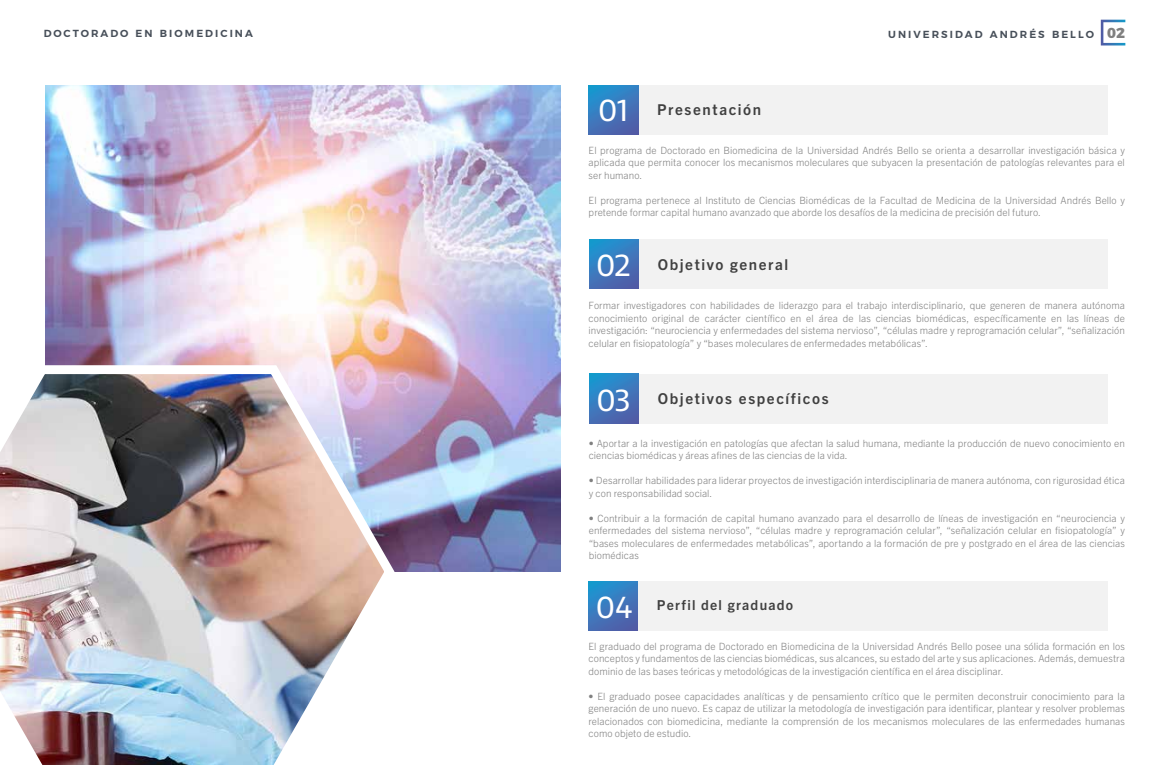
<style>
.page{position:relative;width:1170px;height:765px;background:#fff}
.page>*{position:absolute;margin:0;border:0;box-sizing:border-box;transform-origin:0 0}
.t1{font:31.38px "Ingra";color:#fff}
.t2{font:700 15px "Trade Gothic Next LT Pro";letter-spacing:.11em;color:#404040}
.t3{font:700 13.75px "Trade Gothic Next LT Pro";letter-spacing:.09em;color:#404040}
.t4{font:600 10.25px "Montserrat";letter-spacing:.2em;color:#474f59}
.t5{font:300 10px/12.5px "Trade Gothic Next LT Pro";letter-spacing:.005em;color:#808080;text-align:justify}
.s1{font-weight:800;font-size:14.5px;color:#808080}
.s2{font-family:"Ingra";font-weight:400;font-size:31.38px;color:#fff}
</style>
<div class="page">
<img style="left:45px;top:85px;width:515px;height:487px">
<div style="left:638px;top:85px;width:469px;height:50px;background:#f2f2f2"></div>
<svg style="left:588px;top:85px;width:50px;height:50px;background:#3b78bc"></svg>
<svg style="left:1100px;top:20px;width:25px;height:26px"></svg>
<img style="left:0;top:358px;width:399px;height:407px">
<div style="left:638px;top:239px;width:469px;height:50px;background:#f2f2f2"></div>
<svg style="left:589px;top:239px;width:49px;height:50px;background:#3a78bc"></svg>
<div style="left:639px;top:374px;width:468px;height:49px;background:#f2f2f2"></div>
<svg style="left:589px;top:374px;width:50px;height:49px;background:#3b78bc"></svg>
<div style="left:638px;top:581px;width:469px;height:50px;background:#f2f2f2"></div>
<svg style="left:588px;top:581px;width:50px;height:50px;background:#3b78bb"></svg>
<p class="t4" style="left:44px;top:25px;width:211px">DOCTORADO EN BIOMEDICINA</p>
<p class="t4" style="left:888px;top:26px;width:238px">UNIVERSIDAD ANDRÉS BELLO <span class="s1">02</span></p>
<h1 class="t1" style="left:598px;top:91px;width:31px">01</h1>
<h2 class="t2" style="left:657px;top:100px;width:106px">Presentación</h2>
<p class="t5" style="left:588px;top:143px;width:538px">El programa de Doctorado en Biomedicina de la Universidad Andrés Bello se orienta a desarrollar investigación básica y aplicada que permita conocer los mecanismos moleculares que subyacen la presentación de patologías relevantes para el ser humano.</p>
<p class="t5" style="left:588px;top:193px;width:538px">El programa pertenece al Instituto de Ciencias Biomédicas de la Facultad de Medicina de la Universidad Andrés Bello y pretende formar capital humano avanzado que aborde los desafíos de la medicina de precisión del futuro.</p>
<h2 class="t2" style="left:596px;top:254px;width:193px"><span class="s2">02</span> Objetivo general</h2>
<p class="t5" style="left:588px;top:299px;width:538px">Formar investigadores con habilidades de liderazgo para el trabajo interdisciplinario, que generen de manera autónoma conocimiento original de carácter científico en el área de las ciencias biomédicas, específicamente en las líneas de investigación: “neurociencia y enfermedades del sistema nervioso”, “células madre y reprogramación celular”, “señalización celular en fisiopatología” y “bases moleculares de enfermedades metabólicas”.</p>
<h2 class="t2" style="left:596px;top:388px;width:233px"><span class="s2">03</span> Objetivos específicos</h2>
<p class="t5" style="left:588px;top:436px;width:537px">• Aportar a la investigación en patologías que afectan la salud humana, mediante la producción de nuevo conocimiento en ciencias biomédicas y áreas afines de las ciencias de la vida.</p>
<p class="t5" style="left:588px;top:474px;width:537px">• Desarrollar habilidades para liderar proyectos de investigación interdisciplinaria de manera autónoma, con rigurosidad ética y con responsabilidad social.</p>
<p class="t5" style="left:588px;top:511px;width:537px">• Contribuir a la formación de capital humano avanzado para el desarrollo de líneas de investigación en “neurociencia y enfermedades del sistema nervioso”, “células madre y reprogramación celular”, “señalización celular en fisiopatología” y “bases moleculares de enfermedades metabólicas”, aportando a la formación de pre y postgrado en el área de las ciencias biomédicas</p>
<h1 class="t1" style="left:596px;top:588px;width:37px">04</h1>
<h3 class="t3" style="left:657px;top:596px;width:138px">Perfil del graduado</h3>
<p class="t5" style="left:588px;top:639px;width:538px">El graduado del programa de Doctorado en Biomedicina de la Universidad Andrés Bello posee una sólida formación en los conceptos y fundamentos de las ciencias biomédicas, sus alcances, su estado del arte y sus aplicaciones. Además, demuestra dominio de las bases teóricas y metodológicas de la investigación científica en el área disciplinar.</p>
<p class="t5" style="left:588px;top:689px;width:538px">• El graduado posee capacidades analíticas y de pensamiento crítico que le permiten deconstruir conocimiento para la generación de uno nuevo. Es capaz de utilizar la metodología de investigación para identificar, plantear y resolver problemas relacionados con biomedicina, mediante la comprensión de los mecanismos moleculares de las enfermedades humanas como objeto de estudio.</p>
</div>
